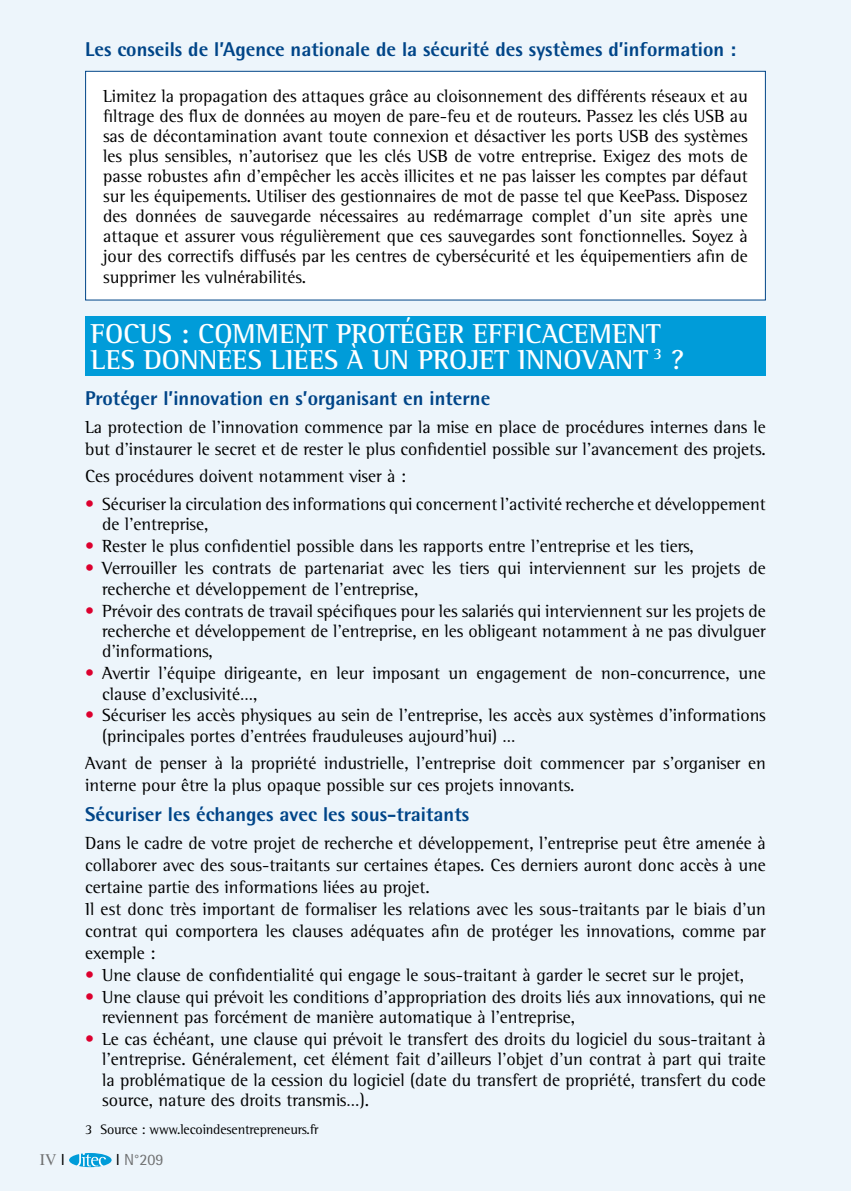
<style>
.page{position:relative;width:851px;height:1191px;background:#fff}
.page>*{position:absolute;margin:0;border:0;box-sizing:border-box;transform-origin:0 0}
.t1{font:700 28px/26px "Rotis Semi Serif";color:#fff}
.t2{font:800 20px "Rotis Semi Sans";color:#004588}
.t3{font:18px/20.4px "Rotis Semi Serif";color:#000}
.t4{font:16px "Rotis Semi Sans";color:#707172}
.t5{font:16px "Times";color:#707172}
.t6{font:14px "Rotis Semi Serif";letter-spacing:-.01em;color:#000}
.s1{color:#dc002e}
.s2{font-family:"Rotis Semi Sans";color:#000}
.s3{color:#000}
</style>
<div class="page">
<div style="left:0;top:0;width:850px;height:1191px;background:#edf5fb"></div>
<svg style="left:69px;top:1153px;width:43px;height:14px"></svg>
<div style="left:86px;top:71px;width:679px;height:229px;background:#fff"></div>
<div style="left:85px;top:71px;width:680px;height:229px;border:1px solid #004588"></div>
<div style="left:85px;top:316px;width:680px;height:59px;background:#009cd9"></div>
<p class="t2" style="left:85px;top:36px;width:652px">Les conseils de l’Agence nationale de la sécurité des systèmes d’information :</p>
<p class="t3" style="left:103px;top:86px;width:646px;text-align:justify">Limitez la propagation des attaques grâce au cloisonnement des différents réseaux et au filtrage des flux de données au moyen de pare-feu et de routeurs. Passez les clés USB au sas de décontamination avant toute connexion et désactiver les ports USB des systèmes les plus sensibles, n’autorisez que les clés USB de votre entreprise. Exigez des mots de passe robustes afin d’empêcher les accès illicites et ne pas laisser les comptes par défaut sur les équipements. Utiliser des gestionnaires de mot de passe tel que KeePass. Disposez des données de sauvegarde nécessaires au redémarrage complet d’un site après une attaque et assurer vous régulièrement que ces sauvegardes sont fonctionnelles. Soyez à jour des correctifs diffusés par les centres de cybersécurité et les équipementiers afin de supprimer les vulnérabilités.</p>
<h1 class="t1" style="left:91px;top:320px;width:18px">FOCU</h1>
<h1 class="t1" style="left:91px;top:320px;width:594px;text-indent:67px">S : COMMENT PROTÉGER EFFICACEMENT<br>LES DONNÉES LIÉES À UN PROJET INNOVANT <sup>3</sup> ?</h1>
<p class="t2" style="left:85px;top:386px;width:407px">Protéger l’innovation en s’organisant en interne</p>
<p class="t3" style="left:85px;top:416px;width:682px;line-height:22px">La protection de l’innovation commence par la mise en place de procédures internes dans le but d’instaurer le secret et de rester le plus confidentiel possible sur l’avancement des projets.</p>
<p class="t3" style="left:85px;top:466px;width:322px">Ces procédures doivent notamment viser à :</p>
<p class="t3" style="left:102px;top:494px;width:665px;text-indent:-17px"><span class="s1">•</span> Sécuriser la circulation des informations qui concernent l’activité recherche et développement de l’entreprise,</p>
<p class="t3" style="left:85px;top:536px;width:610px"><span class="s1">•</span> Rester le plus confidentiel possible dans les rapports entre l’entreprise et les tiers,</p>
<p class="t3" style="left:102px;top:558px;width:665px;text-indent:-17px"><span class="s1">•</span> Verrouiller les contrats de partenariat avec les tiers qui interviennent sur les projets de recherche et développement de l’entreprise,</p>
<p class="t3" style="left:102px;top:600px;width:665px;text-align:justify;text-indent:-17px"><span class="s1">•</span> Prévoir des contrats de travail spécifiques pour les salariés qui interviennent sur les projets de recherche et développement de l’entreprise, en les obligeant notamment à ne pas divulguer d’informations,</p>
<p class="t3" style="left:102px;top:663px;width:665px;text-indent:-17px"><span class="s1">•</span> Avertir l’équipe dirigeante, en leur imposant un engagement de non-concurrence, une clause d’exclusivité…,</p>
<p class="t3" style="left:102px;top:705px;width:665px;text-indent:-17px"><span class="s1">•</span> Sécuriser les accès physiques au sein de l’entreprise, les accès aux systèmes d’informations (principales portes d’entrées frauduleuses aujourd’hui) …</p>
<p class="t3" style="left:85px;top:752px;width:682px;line-height:22px">Avant de penser à la propriété industrielle, l’entreprise doit commencer par s’organiser en interne pour être la plus opaque possible sur ces projets innovants.</p>
<p class="t2" style="left:85px;top:802px;width:385px">Sécuriser les échanges avec les sous-traitants</p>
<p class="t3" style="left:85px;top:832px;width:682px;line-height:22px">Dans le cadre de votre projet de recherche et développement, l’entreprise peut être amenée à collaborer avec des sous-traitants sur certaines étapes. Ces derniers auront donc accès à une certaine partie des informations liées au projet.<br>Il est donc très important de formaliser les relations avec les sous-traitants par le biais d’un contrat qui comportera les clauses adéquates afin de protéger les innovations, comme par exemple :</p>
<p class="t3" style="left:85px;top:964px;width:660px"><span class="s1">•</span> Une clause de confidentialité qui engage le sous-traitant à garder le secret sur le projet,</p>
<p class="t3" style="left:102px;top:986px;width:665px;text-indent:-17px"><span class="s1">•</span> Une clause qui prévoit les conditions d’appropriation des droits liés aux innovations, qui ne reviennent pas forcément de manière automatique à l’entreprise,</p>
<p class="t3" style="left:102px;top:1028px;width:665px;text-align:justify;text-indent:-17px"><span class="s1">•</span> Le cas échéant, une clause qui prévoit le transfert des droits du logiciel du sous-traitant à l’entreprise. Généralement, cet élément fait d’ailleurs l’objet d’un contrat à part qui traite la problématique de la cession du logiciel (date du transfert de propriété, transfert du code source, nature des droits transmis…).</p>
<p class="t6" style="left:85px;top:1121px;width:235px">3 Source : www.lecoindesentrepreneurs.fr</p>
<p class="t5" style="left:40px;top:1145px;width:27px">IV <span class="s2">I</span></p>
<p class="t4" style="left:116px;top:1150px;width:49px"><span class="s3">I</span> N°209</p>
</div>
